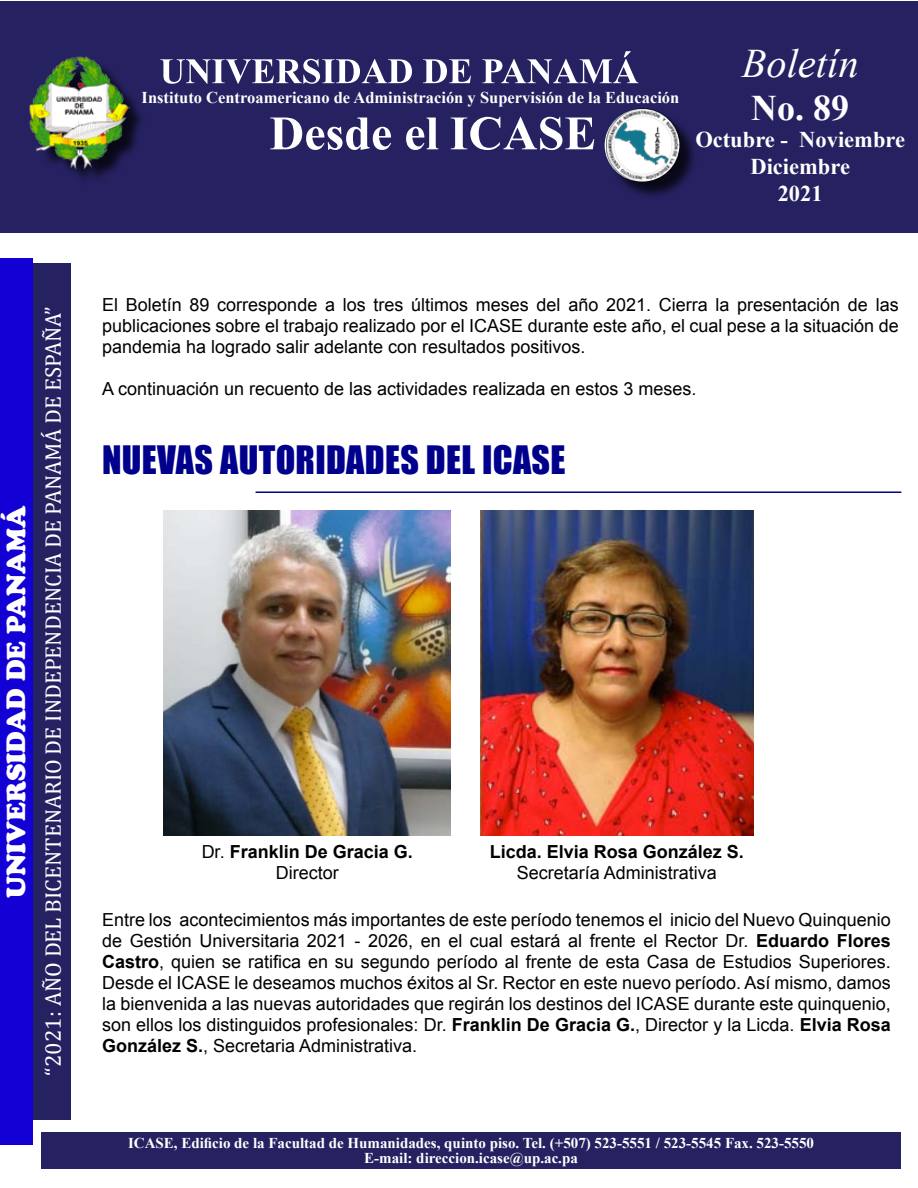
<style>
.page{position:relative;width:918px;height:1188px;background:#fff}
.page>*{position:absolute;margin:0;border:0;box-sizing:border-box;transform-origin:0 0}
.t1{font:italic 40.5px "Times New Roman";color:#fff}
.t2{font:36px "Impact";letter-spacing:.01em;color:#00008d}
.t3{font:700 36px "Times New Roman";color:#fff}
.t4{font:900 27px "Cooper";color:#fff}
.t5{font:22.5px "Cambria";color:#fff}
.t6{font:700 22.5px/27px "Times New Roman";color:#fff;text-align:center}
.t7{font:18px/21px "Arial";color:#000;text-align:justify}
.t8{font:700 18px/21px "Arial";color:#000;text-align:center}
.t9{font:700 16.5px "Times New Roman";color:#fff}
.t10{font:700 15px/15px "Times New Roman";color:#fff;text-align:center}
.s1{font-weight:400}
.s2{font-weight:700}
</style>
<div class="page">
<div style="left:41px;top:1132px;width:860px;height:36px;background:#262262"></div>
<div style="left:0;top:1px;width:918px;height:232px;background:#262262"></div>
<div style="left:33px;top:60px;width:113px;height:126px;background:#000;opacity:.75"></div>
<img style="left:29px;top:56px;width:101px;height:120px">
<div style="left:607px;top:111px;width:91px;height:89px;background:#000;opacity:.75"></div>
<svg style="left:160px;top:51px;width:478px;height:33px"></svg>
<svg style="left:270px;top:118px;width:168px;height:32px"></svg>
<svg style="left:451px;top:117px;width:143px;height:33px"></svg>
<img style="left:606px;top:108px;width:73px;height:74px">
<div style="left:33px;top:263px;width:38px;height:856px;background:#262262"></div>
<hr style="left:256px;top:491px;width:645px;height:2px;background:#00008d">
<div style="left:0;top:258px;width:32px;height:887px;background:#1200d4"></div>
<img style="left:480px;top:510px;width:274px;height:326px">
<img style="left:164px;top:510px;width:287px;height:326px">
<h3 class="t4" style="left:0;top:898px;width:394px;rotate:-90deg">UNIVERSIDAD DE PANAMÁ</h3>
<p class="t5" style="left:40px;top:1076px;width:770px;rotate:-90deg">“2021: AÑO DEL BICENTENARIO DE INDEPENDENCIA DE PANAMÁ DE ESPAÑA”</p>
<p class="t9" style="left:142px;top:86px;width:539px">Instituto Centroamericano de Administración y Supervisión de la Educación</p>
<h1 class="t1" style="left:742px;top:36px;width:119px">Boletín</h1>
<h2 class="t3" style="left:751px;top:83px;width:99px">No. 89</h2>
<p class="t6" style="left:695px;top:126px;width:211px">Octubre - Noviembre<br>Diciembre<br>2021</p>
<p class="t7" style="left:102px;top:294px;width:798px">El Boletín 89 corresponde a los tres últimos meses del año 2021. Cierra la presentación de las publicaciones sobre el trabajo realizado por el ICASE durante este año, el cual pese a la situación de pandemia ha logrado salir adelante con resultados positivos.</p>
<p class="t7" style="left:102px;top:378px;width:596px">A continuación un recuento de las actividades realizada en estos 3 meses.</p>
<h2 class="t2" style="left:102px;top:432px;width:430px">NUEVAS AUTORIDADES DEL ICASE</h2>
<p class="t8" style="left:202px;top:841px;width:213px"><span class="s1">Dr.</span> Franklin De Gracia G.<br><span class="s1">Director</span></p>
<p class="t7" style="left:102px;top:910px;width:790px">Entre los acontecimientos más importantes de este período tenemos el inicio del Nuevo Quinquenio de Gestión Universitaria 2021 - 2026, en el cual estará al frente el Rector Dr. <span class="s2">Eduardo Flores Castro</span>, quien se ratifica en su segundo período al frente de esta Casa de Estudios Superiores.<br>Desde el ICASE le deseamos muchos éxitos al Sr. Rector en este nuevo período. Así mismo, damos la bienvenida a las nuevas autoridades que regirán los destinos del ICASE durante este quinquenio, son ellos los distinguidos profesionales: Dr. <span class="s2">Franklin De Gracia G.</span>, Director y la Licda. <span class="s2">Elvia Rosa González S.</span>, Secretaria Administrativa.</p>
<p class="t8" style="left:490px;top:841px;width:256px">Licda. Elvia Rosa González S.</p>
<p class="t7" style="left:517px;top:862px;width:202px">Secretaría Administrativa</p>
<p class="t10" style="left:128px;top:1135px;width:688px">ICASE, Edificio de la Facultad de Humanidades, quinto piso. Tel. (+507) 523-5551 / 523-5545 Fax. 523-5550<br>E-mail: direccion.icase@up.ac.pa</p>
</div>
